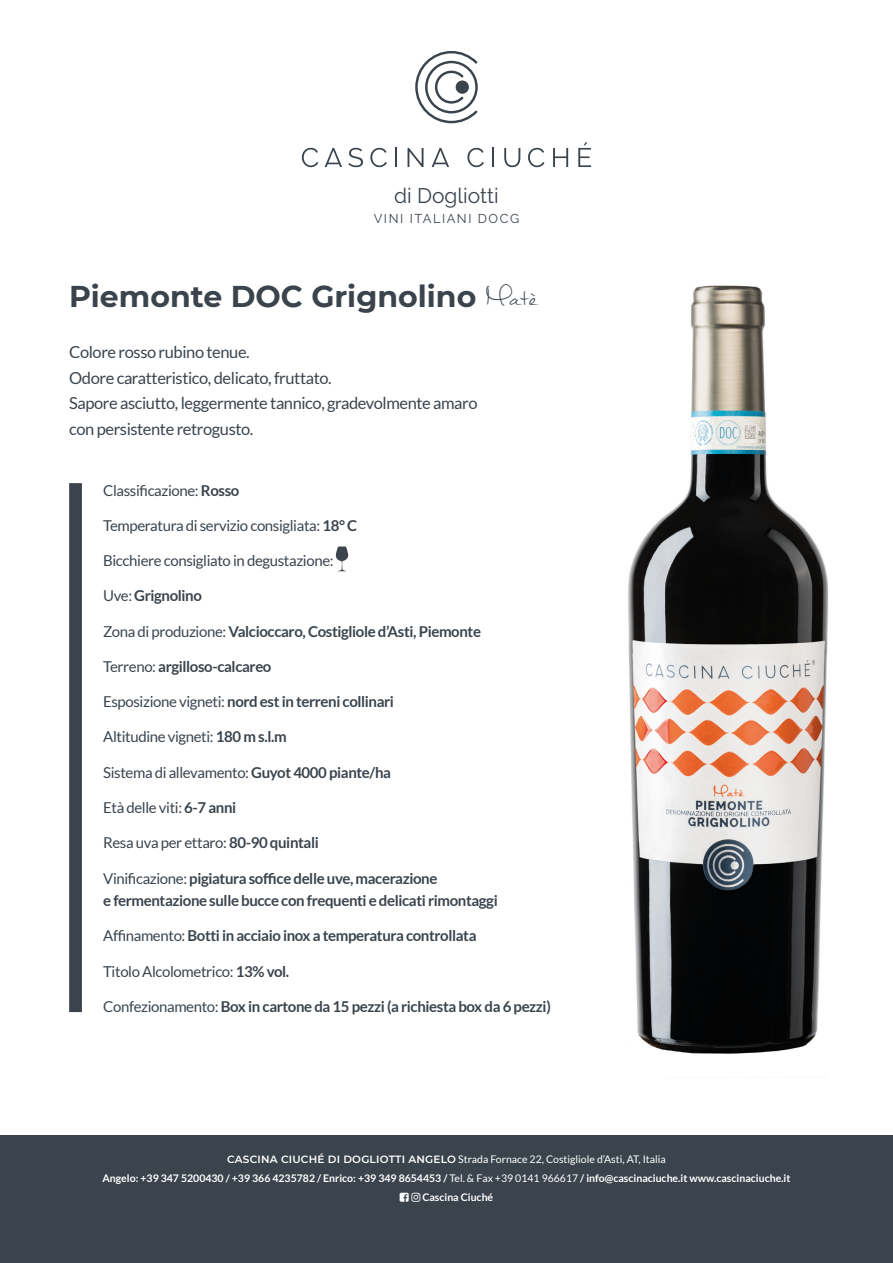
<style>
.page{position:relative;width:893px;height:1263px;background:#fff}
.page>*{position:absolute;margin:0;border:0;box-sizing:border-box;transform-origin:0 0}
.t1{font:700 30px "Montserrat";color:#3b444d}
.t2{font:21px "Raleway";color:#3b444d}
.t3{font:16.5px/25.5px "Lato";letter-spacing:-.025em;color:#3b444d}
.t4{font:700 15px/22.5px "Lato";letter-spacing:-.025em;color:#3b444d}
.t5{font:15px "Lato";letter-spacing:-.025em;color:#3b444d}
.t6{font:12.75px "Raleway";letter-spacing:.12em;color:#3b444d}
.t7{font:700 10.5px "Lato";color:#fff}
.t8{font:10.5px "Lato";color:#fff}
.s1{font-family:"Mathilde";font-weight:400;font-size:43.5px}
.s2{font-weight:700}
.s3{font-weight:400}
.s4{font-family:"Montserrat";font-weight:600}
</style>
<div class="page">
<div style="left:0;top:1135px;width:893px;height:128px;background:#3b444d"></div>
<svg style="left:302px;top:148px;width:16px;height:19px"></svg>
<svg style="left:348px;top:148px;width:15px;height:19px"></svg>
<svg style="left:370px;top:148px;width:17px;height:19px"></svg>
<svg style="left:395px;top:148px;width:2px;height:19px"></svg>
<svg style="left:408px;top:148px;width:15px;height:19px"></svg>
<svg style="left:467px;top:148px;width:17px;height:19px"></svg>
<svg style="left:492px;top:148px;width:2px;height:19px"></svg>
<svg style="left:504px;top:148px;width:16px;height:19px"></svg>
<svg style="left:528px;top:148px;width:16px;height:19px"></svg>
<svg style="left:553px;top:148px;width:15px;height:19px"></svg>
<svg style="left:578px;top:142px;width:13px;height:25px"></svg>
<svg style="left:325px;top:148px;width:17px;height:19px"></svg>
<svg style="left:432px;top:148px;width:17px;height:19px"></svg>
<svg style="left:415px;top:51px;width:63px;height:72px"></svg>
<svg style="left:335px;top:546px;width:14px;height:25px"></svg>
<div style="left:69px;top:483px;width:13px;height:529px;background:#3b444d"></div>
<img style="left:628px;top:285px;width:201px;height:793px">
<h2 class="t2" style="left:394px;top:183px;width:106px">di Dogliotti</h2>
<p class="t6" style="left:374px;top:211px;width:147px">VINI ITALIANI DOCG</p>
<p class="t1" style="left:69px;top:274px;width:469px">Piemonte DOC Grignolino <span class="s1">Matè</span></p>
<p class="t3" style="left:69px;top:339px;width:264px">Colore rosso rubino tenue.<br>Odore caratteristico, delicato, fruttato.</p>
<p class="t3" style="left:69px;top:390px;width:410px">Sapore asciutto, leggermente tannico, gradevolmente amaro con persistente retrogusto.</p>
<p class="t5" style="left:103px;top:482px;width:138px">Classificazione: <span class="s2">Rosso</span></p>
<p class="t5" style="left:103px;top:517px;width:256px">Temperatura di servizio consigliata: <span class="s2">18° C</span></p>
<p class="t5" style="left:103px;top:552px;width:232px">Bicchiere consigliato in degustazione:</p>
<p class="t4" style="left:103px;top:584px;width:100px"><span class="s3">Uve:</span> Grignolino</p>
<p class="t4" style="left:103px;top:620px;width:379px"><span class="s3">Zona di produzione:</span> Valcioccaro, Costigliole d’Asti, Piemonte</p>
<p class="t4" style="left:103px;top:655px;width:170px"><span class="s3">Terreno:</span> argilloso-calcareo</p>
<p class="t4" style="left:103px;top:690px;width:292px"><span class="s3">Esposizione vigneti:</span> nord est in terreni collinari</p>
<p class="t5" style="left:103px;top:729px;width:185px">Altitudine vigneti: <span class="s2">180 m s.l.m</span></p>
<p class="t5" style="left:103px;top:764px;width:289px">Sistema di allevamento: <span class="s2">Guyot 4000 piante/ha</span></p>
<p class="t5" style="left:103px;top:799px;width:135px">Età delle viti: <span class="s2">6-7 anni</span></p>
<p class="t5" style="left:103px;top:834px;width:217px">Resa uva per ettaro: <span class="s2">80-90 quintali</span></p>
<p class="t4" style="left:103px;top:866px;width:396px"><span class="s3">Vinificazione:</span> pigiatura soffice delle uve, macerazione<br>e fermentazione sulle bucce con frequenti e delicati rimontaggi</p>
<p class="t4" style="left:103px;top:924px;width:375px"><span class="s3">Affinamento:</span> Botti in acciaio inox a temperatura controllata</p>
<p class="t5" style="left:103px;top:963px;width:188px">Titolo Alcolometrico: <span class="s2">13% vol.</span></p>
<p class="t4" style="left:103px;top:995px;width:449px"><span class="s3">Confezionamento:</span> Box in cartone da 15 pezzi (a richiesta box da 6 pezzi)</p>
<p class="t8" style="left:227px;top:1153px;width:440px"><span class="s4">CASCINA CIUCHÉ DI DOGLIOTTI ANGELO</span> Strada Fornace 22, Costigliole d’Asti, AT, Italia</p>
<p class="t7" style="left:102px;top:1172px;width:690px">Angelo: +39 347 5200430 / +39 366 4235782 / Enrico: +39 349 8654453 / <span class="s3">Tel. &amp; Fax +39 0141 966617</span> / info@cascinaciuche.it www.cascinaciuche.it</p>
<p class="t7" style="left:422px;top:1191px;width:72px">Cascina Ciuché</p>
</div>
